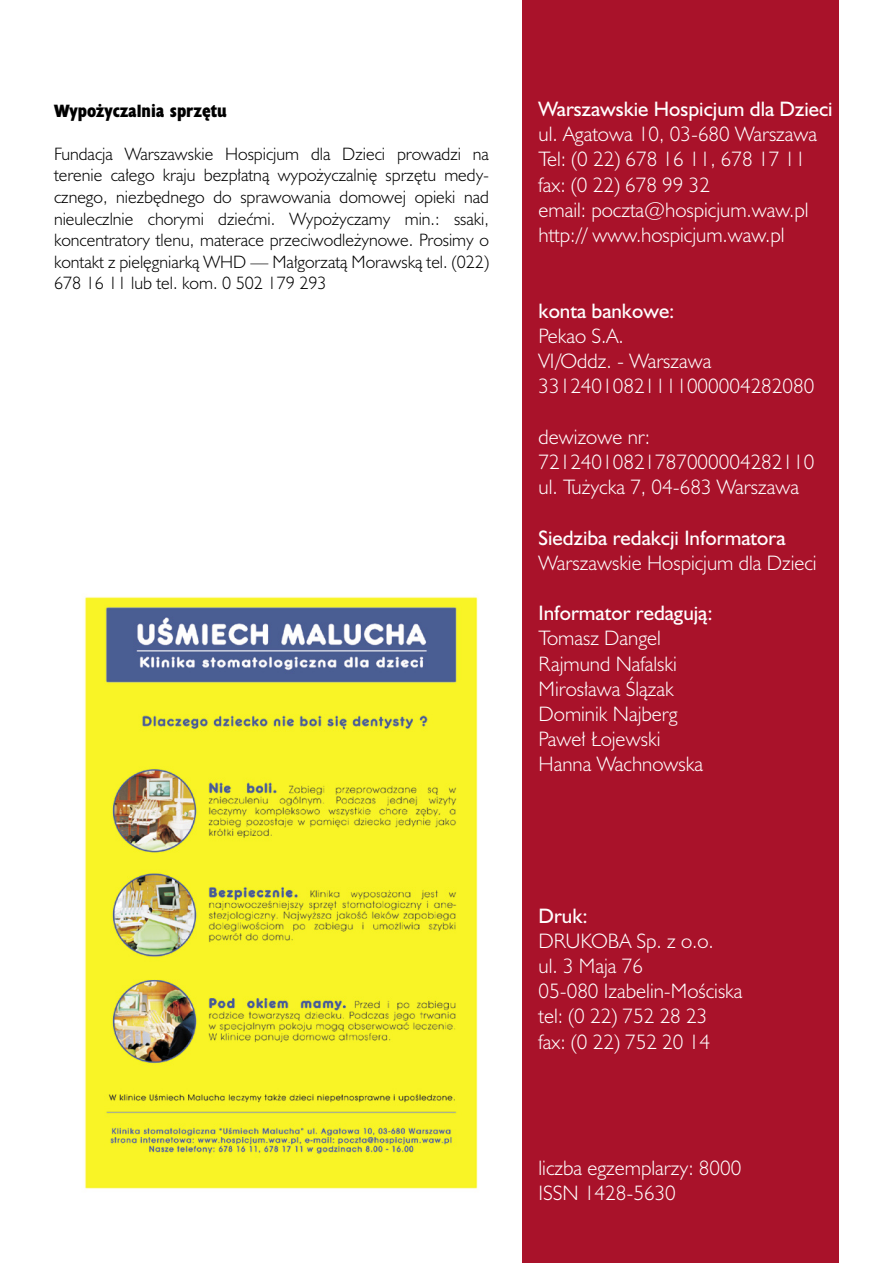
<style>
.page{position:relative;width:893px;height:1263px;background:#fff}
.page>*{position:absolute;margin:0;border:0;box-sizing:border-box;transform-origin:0 0}
.t1{font:300 21px/25.2px "Humanist 521 PL";color:#fff}
.t2{font:21px "Humanist 521 PL";color:#fff}
.t3{font:300 18px/21.6px "Humanist 521 PL";color:#000;text-align:justify}
.t4{font:700 condensed 18px "Humanist 521 PL Xtra";color:#000}
</style>
<div class="page">
<div style="left:522px;top:0;width:317px;height:1263px;background:#a9122a"></div>
<img style="left:84px;top:596px;width:394px;height:593px">
<p class="t4" style="left:54px;top:99px;width:174px">Wypo˝yczalnia sprz´tu</p>
<p class="t3" style="left:54px;top:142px;width:437px">Fundacja Warszawskie Hospicjum dla Dzieci prowadzi na terenie ca∏ego kraju bezp∏atnà wypo˝yczalni´ sprz´tu medy&shy;cznego, niezb´dnego do sprawowania domowej opieki nad nieuleczlnie chorymi dzieçmi. Wypo˝yczamy min.: ssaki, koncentratory tlenu, materace przeciwodle˝ynowe. Prosimy o kontakt z piel´gniarkà WHD — Ma∏gorzatà Morawskà tel. (022)<br>678 16 11 lub tel. kom. 0 502 179 293</p>
<p class="t2" style="left:538px;top:96px;width:296px">Warszawskie Hospicjum dla Dzieci</p>
<p class="t1" style="left:538px;top:121px;width:280px">ul. Agatowa 10, 03-680 Warszawa<br>Tel: (0 22) 678 16 11, 678 17 11 fax: (0 22) 678 99 32<br>email: poczta@hospicjum.waw.pl http:// www.hospicjum.waw.pl</p>
<p class="t2" style="left:538px;top:298px;width:138px">konta bankowe:</p>
<p class="t1" style="left:538px;top:323px;width:277px">Pekao S.A.<br>VI/Oddz. - Warszawa<br>33124010821111000004282080</p>
<p class="t1" style="left:538px;top:423px;width:277px">dewizowe nr:<br>72124010821787000004282110 ul. Tu˝ycka 7, 04-683 Warszawa</p>
<p class="t2" style="left:538px;top:524px;width:248px">Siedziba redakcji Informatora</p>
<p class="t1" style="left:538px;top:549px;width:280px">Warszawskie Hospicjum dla Dzieci</p>
<p class="t2" style="left:538px;top:600px;width:176px">Informator redagujà:</p>
<p class="t1" style="left:538px;top:625px;width:166px">Tomasz Dangel<br>Rajmund Nafalski<br>Miros∏awa Âlàzak<br>Dominik Najberg<br>Pawe∏ ¸ojewski<br>Hanna Wachnowska</p>
<p class="t2" style="left:538px;top:902px;width:51px">Druk:</p>
<p class="t1" style="left:538px;top:927px;width:206px">DRUKOBA Sp. z o.o.<br>ul. 3 Maja 76<br>05-080 Izabelin-MoÊciska tel: (0 22) 752 28 23<br>fax: (0 22) 752 20 14</p>
<p class="t1" style="left:538px;top:1154px;width:204px">liczba egzemplarzy: 8000<br>ISSN 1428-5630</p>
</div>
